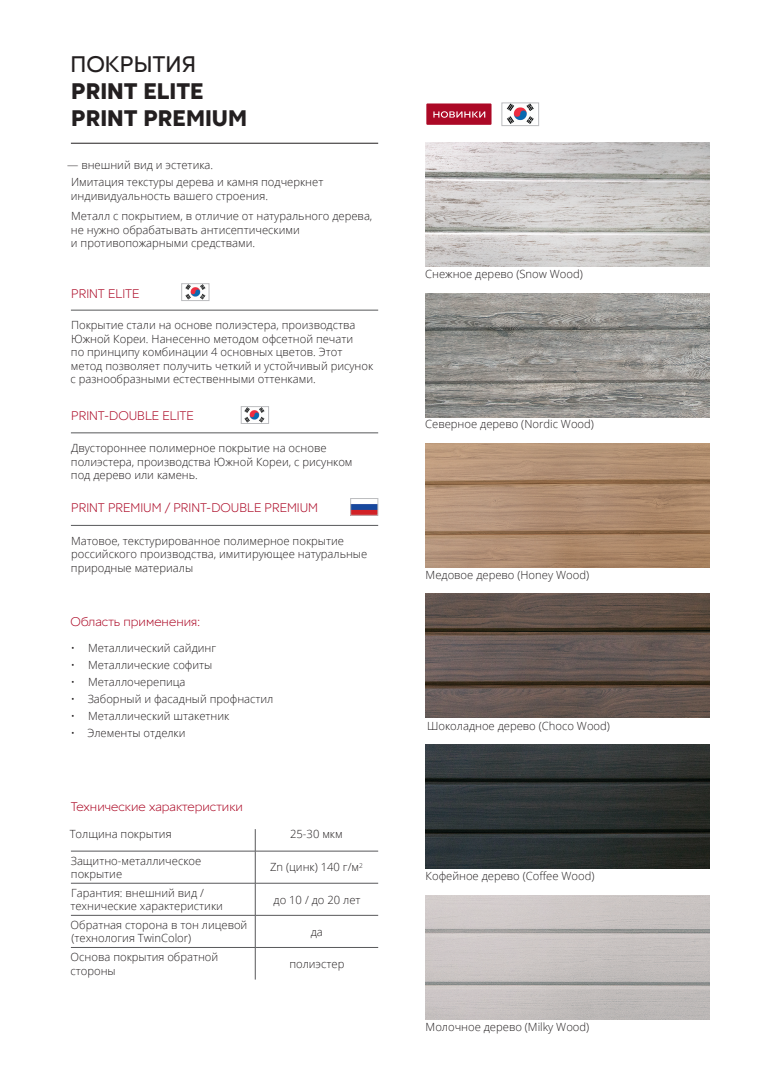
<style>
.page{position:relative;width:780px;height:1088px;background:#fff}
.page>*{position:absolute;margin:0;border:0;box-sizing:border-box;transform-origin:0 0}
.Заголовоки_в_листовк{font:700 22.5px "Red Ring";color:#231f20}
.Заголовоки_в_листовк-2{font:22.5px "Red Ring";color:#231f20}
.тех_характеристики{font:300 12.5px "Red Ring";color:#ac0926}
.определение{font:300 11.25px/13.5px "Open Sans";color:#231f20}
</style>
<div class="page">
<hr style="left:71px;top:143px;width:307px;height:1px;background:#231f20">
<svg style="left:255px;top:829px;width:1px;height:22px"></svg>
<hr style="left:71px;top:851px;width:184px;height:1px;background:#57585a">
<hr style="left:255px;top:851px;width:123px;height:1px;background:#57585a">
<hr style="left:255px;top:851px;width:1px;height:32px;background:#57585a">
<hr style="left:71px;top:883px;width:184px;height:1px;background:#57585a">
<hr style="left:255px;top:883px;width:123px;height:1px;background:#57585a">
<hr style="left:255px;top:883px;width:1px;height:32px;background:#57585a">
<hr style="left:71px;top:915px;width:184px;height:1px;background:#57585a">
<hr style="left:255px;top:915px;width:123px;height:1px;background:#57585a">
<hr style="left:255px;top:915px;width:1px;height:32px;background:#57585a">
<hr style="left:71px;top:947px;width:184px;height:1px;background:#57585a">
<hr style="left:255px;top:947px;width:123px;height:1px;background:#57585a">
<hr style="left:255px;top:947px;width:1px;height:32px;background:#57585a">
<img style="left:506px;top:105px;width:28px;height:19px">
<div style="left:501px;top:103px;width:38px;height:23px;border:1px solid #bcbdc0"></div>
<hr style="left:71px;top:310px;width:307px;height:1px;background:#57585a">
<img style="left:185px;top:285px;width:21px;height:14px">
<div style="left:181px;top:283px;width:28px;height:18px;border:1px solid #bcbdc0"></div>
<hr style="left:71px;top:433px;width:307px;height:1px;background:#57585a">
<img style="left:244px;top:408px;width:21px;height:14px">
<div style="left:241px;top:406px;width:28px;height:18px;border:1px solid #bcbdc0"></div>
<hr style="left:71px;top:525px;width:307px;height:1px;background:#57585a">
<img style="left:352px;top:504px;width:24px;height:10px">
<div style="left:350px;top:498px;width:28px;height:18px;border:1px solid #bcbdc0"></div>
<img style="left:425px;top:443px;width:284px;height:124px">
<img style="left:425px;top:594px;width:284px;height:124px">
<img style="left:425px;top:745px;width:284px;height:124px">
<img style="left:425px;top:895px;width:284px;height:124px">
<img style="left:425px;top:293px;width:284px;height:124px">
<img style="left:425px;top:143px;width:284px;height:124px">
<div style="left:426px;top:103px;width:65px;height:22px;background:#ac0926"></div>
<svg style="left:433px;top:111px;width:52px;height:7px"></svg>
<p class="Заголовоки_в_листовк-2" style="left:70px;top:50px;width:127px">ПОКРЫТИЯ</p>
<p class="Заголовоки_в_листовк" style="left:71px;top:76px;width:134px">PRINT ELITE</p>
<p class="Заголовоки_в_листовк" style="left:71px;top:103px;width:177px">PRINT PREMIUM</p>
<p class="определение" style="left:67px;top:158px;width:147px">— внешний вид и эстетика.</p>
<p class="определение" style="left:71px;top:175px;width:254px">Имитация текстуры дерева и камня подчеркнет индивидуальность вашего строения.</p>
<p class="определение" style="left:71px;top:209px;width:303px">Металл с покрытием, в отличие от натурального дерева, не нужно обрабатывать антисептическими<br>и противопожарными средствами.</p>
<p class="тех_характеристики" style="left:71px;top:286px;width:70px">PRINT ELITE</p>
<p class="определение" style="left:70px;top:318px;width:304px">Покрытие стали на основе полиэстера, производства Южной Кореи. Нанесенно методом офсетной печати<br>по принципу комбинации 4 основных цветов. Этот метод позволяет получить четкий и устойчивый рисунок с разнообразными естественными оттенками.</p>
<p class="тех_характеристики" style="left:71px;top:407px;width:124px">PRINT-DOUBLE ELITE</p>
<p class="определение" style="left:71px;top:441px;width:283px">Двустороннее полимерное покрытие на основе полиэстера, производства Южной Кореи, с рисунком под дерево или камень.</p>
<p class="тех_характеристики" style="left:71px;top:500px;width:248px">PRINT PREMIUM / PRINT-DOUBLE PREMIUM</p>
<p class="определение" style="left:71px;top:534px;width:298px">Матовое, текстурированное полимерное покрытие российского производства, имитирующее натуральные природные материалы</p>
<p class="тех_характеристики" style="left:71px;top:613px;width:131px">Область применения:</p>
<p class="определение" style="left:71px;top:641px;width:147px">• Металлический сайдинг</p>
<p class="определение" style="left:71px;top:658px;width:143px">• Металлические софиты</p>
<p class="определение" style="left:71px;top:675px;width:116px">• Металлочерепица</p>
<p class="определение" style="left:71px;top:692px;width:204px">• Заборный и фасадный профнастил</p>
<p class="определение" style="left:71px;top:709px;width:160px">• Металлический штакетник</p>
<p class="определение" style="left:71px;top:726px;width:116px">• Элементы отделки</p>
<p class="тех_характеристики" style="left:71px;top:799px;width:174px">Технические характеристики</p>
<p class="определение" style="left:70px;top:826px;width:103px">Толщина покрытия</p>
<p class="определение" style="left:290px;top:826px;width:54px">25-30 мкм</p>
<p class="определение" style="left:71px;top:853px;width:132px">Защитно-металлическое покрытие</p>
<p class="определение" style="left:270px;top:860px;width:94px">Zn (цинк) 140 г/м<sup>2</sup></p>
<p class="определение" style="left:70px;top:886px;width:154px">Гарантия: внешний вид / технические характеристики</p>
<p class="определение" style="left:273px;top:892px;width:88px">до 10 / до 20 лет</p>
<p class="определение" style="left:71px;top:918px;width:178px">Обратная сторона в тон лицевой (технология TwinColor)</p>
<p class="определение" style="left:311px;top:924px;width:14px">да</p>
<p class="определение" style="left:70px;top:950px;width:149px">Основа покрытия обратной стороны</p>
<p class="определение" style="left:289px;top:957px;width:56px">полиэстер</p>
<p class="определение" style="left:425px;top:267px;width:159px">Снежное дерево (Snow Wood)</p>
<p class="определение" style="left:425px;top:417px;width:170px">Северное дерево (Nordic Wood)</p>
<p class="определение" style="left:425px;top:568px;width:165px">Медовое дерево (Honey Wood)</p>
<p class="определение" style="left:427px;top:719px;width:184px">Шоколадное дерево (Choco Wood)</p>
<p class="определение" style="left:425px;top:869px;width:170px">Кофейное дерево (Coffee Wood)</p>
<p class="определение" style="left:425px;top:1019px;width:165px">Молочное дерево (Milky Wood)</p>
</div>
